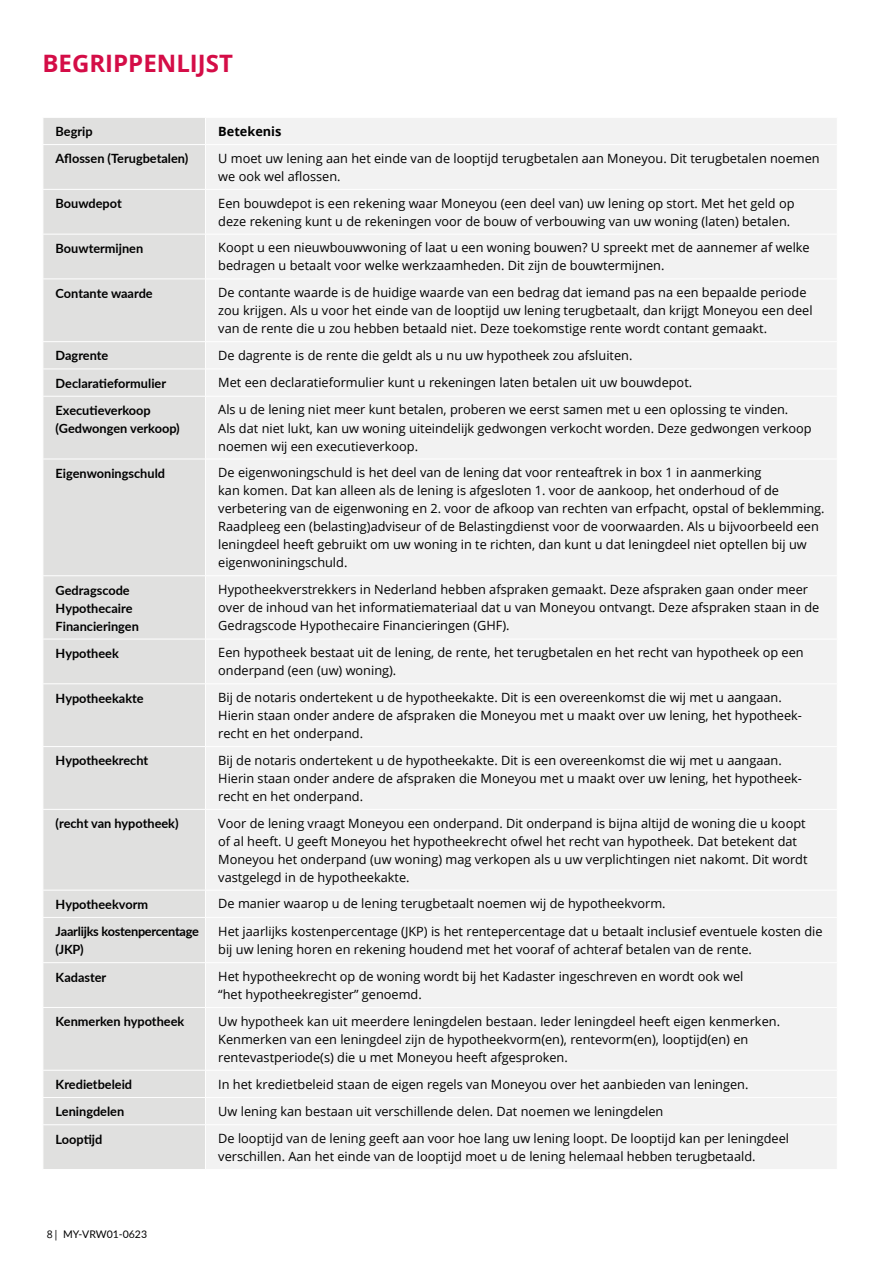
<style>
.page{position:relative;width:893px;height:1263px;background:#fff}
.page>*{position:absolute;margin:0;border:0;box-sizing:border-box;transform-origin:0 0}
.t1{font:700 24px "Open Sans";color:#d40d47}
.t2{font:12.75px/18px "Open Sans";color:#000}
.t3{font:700 12.75px/18px "Lato";color:#000}
.t4{font:700 12.75px/18px "Lato";letter-spacing:-.02em;color:#000}
.t5{font:700 12.75px "Open Sans";color:#000}
.t6{font:10.5px "Lato";color:#000}
.s1{font-family:"Open Sans"}
</style>
<div class="page">
<div style="left:44px;top:118px;width:161px;height:1051px;background:#e0e0df"></div>
<div style="left:206px;top:118px;width:631px;height:1051px;background:#f2f2f2"></div>
<svg style="left:43px;top:118px;width:1px;height:26px"></svg>
<hr style="left:43px;top:144px;width:163px;height:1px;background:#fff">
<hr style="left:206px;top:144px;width:632px;height:1px;background:#fff">
<hr style="left:43px;top:189px;width:163px;height:1px;background:#fff">
<hr style="left:206px;top:189px;width:632px;height:1px;background:#fff">
<hr style="left:43px;top:234px;width:163px;height:1px;background:#fff">
<hr style="left:206px;top:234px;width:632px;height:1px;background:#fff">
<hr style="left:43px;top:278px;width:163px;height:1px;background:#fff">
<hr style="left:206px;top:278px;width:632px;height:1px;background:#fff">
<hr style="left:43px;top:341px;width:163px;height:1px;background:#fff">
<hr style="left:206px;top:341px;width:632px;height:1px;background:#fff">
<hr style="left:43px;top:369px;width:163px;height:1px;background:#fff">
<svg style="left:43px;top:342px;width:1px;height:54px"></svg>
<hr style="left:206px;top:369px;width:632px;height:1px;background:#fff">
<hr style="left:43px;top:396px;width:163px;height:1px;background:#fff">
<hr style="left:206px;top:396px;width:632px;height:1px;background:#fff">
<hr style="left:43px;top:459px;width:163px;height:1px;background:#fff">
<hr style="left:206px;top:459px;width:632px;height:1px;background:#fff">
<hr style="left:43px;top:575px;width:163px;height:1px;background:#fff">
<hr style="left:206px;top:575px;width:632px;height:1px;background:#fff">
<hr style="left:43px;top:639px;width:163px;height:1px;background:#fff">
<hr style="left:206px;top:639px;width:632px;height:1px;background:#fff">
<hr style="left:43px;top:683px;width:163px;height:1px;background:#fff">
<hr style="left:206px;top:683px;width:632px;height:1px;background:#fff">
<hr style="left:43px;top:746px;width:163px;height:1px;background:#fff">
<hr style="left:206px;top:746px;width:632px;height:1px;background:#fff">
<hr style="left:43px;top:809px;width:163px;height:1px;background:#fff">
<hr style="left:206px;top:809px;width:632px;height:1px;background:#fff">
<hr style="left:43px;top:890px;width:163px;height:1px;background:#fff">
<svg style="left:43px;top:891px;width:1px;height:26px"></svg>
<hr style="left:206px;top:890px;width:632px;height:1px;background:#fff">
<hr style="left:43px;top:917px;width:163px;height:1px;background:#fff">
<hr style="left:206px;top:917px;width:632px;height:1px;background:#fff">
<hr style="left:43px;top:962px;width:163px;height:1px;background:#fff">
<hr style="left:206px;top:962px;width:632px;height:1px;background:#fff">
<hr style="left:43px;top:1007px;width:163px;height:1px;background:#fff">
<hr style="left:206px;top:1007px;width:632px;height:1px;background:#fff">
<hr style="left:43px;top:1070px;width:163px;height:1px;background:#fff">
<hr style="left:206px;top:1070px;width:632px;height:1px;background:#fff">
<hr style="left:43px;top:1097px;width:163px;height:1px;background:#fff">
<svg style="left:43px;top:1071px;width:1px;height:53px"></svg>
<hr style="left:206px;top:1097px;width:632px;height:1px;background:#fff">
<hr style="left:43px;top:1124px;width:163px;height:1px;background:#fff">
<hr style="left:206px;top:1124px;width:632px;height:1px;background:#fff">
<h1 class="t1" style="left:43px;top:47px;width:192px">BEGRIPPENLIJST</h1>
<p class="t3" style="left:56px;top:122px;width:39px">Begrip</p>
<p class="t5" style="left:218px;top:122px;width:65px">Betekenis</p>
<p class="t3" style="left:56px;top:149px;width:134px">Aflossen (Terugbetalen)</p>
<p class="t2" style="left:218px;top:149px;width:603px">U moet uw lening aan het einde van de looptijd terugbetalen aan Moneyou. Dit terugbetalen noemen we ook wel aflossen.</p>
<p class="t3" style="left:56px;top:194px;width:68px">Bouwdepot</p>
<p class="t2" style="left:218px;top:194px;width:578px">Een bouwdepot is een rekening waar Moneyou (een deel van) uw lening op stort. Met het geld op deze rekening kunt u de rekeningen voor de bouw of verbouwing van uw woning (laten) betalen.</p>
<p class="t3" style="left:56px;top:239px;width:89px">Bouwtermijnen</p>
<p class="t2" style="left:218px;top:238px;width:593px">Koopt u een nieuwbouwwoning of laat u een woning bouwen? U spreekt met de aannemer af welke bedragen u betaalt voor welke werkzaamheden. Dit zijn de bouwtermijnen.</p>
<p class="t3" style="left:56px;top:283px;width:99px">Contante waarde</p>
<p class="t2" style="left:218px;top:283px;width:596px">De contante waarde is de huidige waarde van een bedrag dat iemand pas na een bepaalde periode zou krijgen. Als u voor het einde van de looptijd uw lening terugbetaalt, dan krijgt Moneyou een deel van de rente die u zou hebben betaald niet. Deze toekomstige rente wordt contant gemaakt.</p>
<p class="t3" style="left:56px;top:346px;width:54px">Dagrente</p>
<p class="t2" style="left:218px;top:346px;width:416px">De dagrente is de rente die geldt als u nu uw hypotheek zou afsluiten.</p>
<p class="t3" style="left:56px;top:373px;width:112px">Declaratieformulier</p>
<p class="t2" style="left:218px;top:373px;width:475px">Met een declaratieformulier kunt u rekeningen laten betalen uit uw bouwdepot.</p>
<p class="t3" style="left:56px;top:401px;width:126px">Executieverkoop (Gedwongen verkoop)</p>
<p class="t2" style="left:218px;top:400px;width:595px">Als u de lening niet meer kunt betalen, proberen we eerst samen met u een oplossing te vinden.<br>Als dat niet lukt, kan uw woning uiteindelijk gedwongen verkocht worden. Deze gedwongen verkoop noemen wij een executieverkoop.</p>
<p class="t3" style="left:56px;top:464px;width:111px">Eigenwoningschuld</p>
<p class="t2" style="left:218px;top:463px;width:608px">De eigenwoningschuld is het deel van de lening dat voor renteaftrek in box 1 in aanmerking<br>kan komen. Dat kan alleen als de lening is afgesloten 1. voor de aankoop, het onderhoud of de verbetering van de eigenwoning en 2. voor de afkoop van rechten van erfpacht, opstal of beklemming.<br>Raadpleeg een (belasting)adviseur of de Belastingdienst voor de voorwaarden. Als u bijvoorbeeld een leningdeel heeft gebruikt om uw woning in te richten, dan kunt u dat leningdeel niet optellen bij uw eigenwoniningschuld.</p>
<p class="t3" style="left:56px;top:580px;width:85px">Gedragscode<br>Hypothecaire<br>Financieringen</p>
<p class="t2" style="left:218px;top:580px;width:603px">Hypotheekverstrekkers in Nederland hebben afspraken gemaakt. Deze afspraken gaan onder meer over de inhoud van het informatiemateriaal dat u van Moneyou ontvangt. Deze afspraken staan in de<br>Gedragscode Hypothecaire Financieringen (GHF).</p>
<p class="t3" style="left:56px;top:644px;width:65px">Hypotheek</p>
<p class="t2" style="left:218px;top:643px;width:587px">Een hypotheek bestaat uit de lening, de rente, het terugbetalen en het recht van hypotheek op een onderpand (een (uw) woning).</p>
<p class="t3" style="left:56px;top:688px;width:90px">Hypotheekakte</p>
<p class="t2" style="left:218px;top:688px;width:584px">Bij de notaris ondertekent u de hypotheekakte. Dit is een overeenkomst die wij met u aangaan.<br>Hierin staan onder andere de afspraken die Moneyou met u maakt over uw lening, het hypotheek&shy;recht en het onderpand.</p>
<p class="t3" style="left:56px;top:751px;width:94px">Hypotheekrecht</p>
<p class="t2" style="left:218px;top:751px;width:584px">Bij de notaris ondertekent u de hypotheekakte. Dit is een overeenkomst die wij met u aangaan.<br>Hierin staan onder andere de afspraken die Moneyou met u maakt over uw lening, het hypotheek&shy;recht en het onderpand.</p>
<p class="t3" style="left:56px;top:814px;width:124px">(recht van hypotheek)</p>
<p class="t2" style="left:218px;top:814px;width:591px">Voor de lening vraagt Moneyou een onderpand. Dit onderpand is bijna altijd de woning die u koopt of al heeft. U geeft Moneyou het hypotheekrecht ofwel het recht van hypotheek. Dat betekent dat Moneyou het onderpand (uw woning) mag verkopen als u uw verplichtingen niet nakomt. Dit wordt vastgelegd in de hypotheekakte.</p>
<p class="t3" style="left:56px;top:895px;width:94px">Hypotheekvorm</p>
<p class="t2" style="left:218px;top:894px;width:449px">De manier waarop u de lening terugbetaalt noemen wij de hypotheekvorm.</p>
<p class="t4" style="left:56px;top:922px;width:145px">Jaarlijks kostenpercentage (JKP)</p>
<p class="t2" style="left:218px;top:922px;width:606px">Het jaarlijks kostenpercentage (JKP) is het rentepercentage dat u betaalt inclusief eventuele kosten die bij uw lening horen en rekening houdend met het vooraf of achteraf betalen van de rente.</p>
<p class="t3" style="left:56px;top:967px;width:52px">Kadaster</p>
<p class="t2" style="left:218px;top:967px;width:527px">Het hypotheekrecht op de woning wordt bij het Kadaster ingeschreven en wordt ook wel “het hypotheekregister” genoemd.</p>
<p class="t3" style="left:56px;top:1012px;width:130px">Kenmerken hypotheek</p>
<p class="t2" style="left:218px;top:1012px;width:563px">Uw hypotheek kan uit meerdere leningdelen bestaan. Ieder leningdeel heeft eigen kenmerken.<br>Kenmerken van een leningdeel zijn de hypotheekvorm(en), rentevorm(en), looptijd(en) en rentevastperiode(s) die u met Moneyou heeft afgesproken.</p>
<p class="t3" style="left:56px;top:1075px;width:78px">Kredietbeleid</p>
<p class="t2" style="left:218px;top:1074px;width:532px">In het kredietbeleid staan de eigen regels van Moneyou over het aanbieden van leningen.</p>
<p class="t3" style="left:56px;top:1102px;width:70px">Leningdelen</p>
<p class="t2" style="left:218px;top:1102px;width:447px">Uw lening kan bestaan uit verschillende delen. Dat noemen we leningdelen</p>
<p class="t3" style="left:56px;top:1129px;width:48px">Looptijd</p>
<p class="t2" style="left:218px;top:1129px;width:572px">De looptijd van de lening geeft aan voor hoe lang uw lening loopt. De looptijd kan per leningdeel verschillen. Aan het einde van de looptijd moet u de lening helemaal hebben terugbetaald.</p>
<p class="t6" style="left:47px;top:1227px;width:102px"><span class="s1">8|</span> MY-VRW01-0623</p>
</div>
